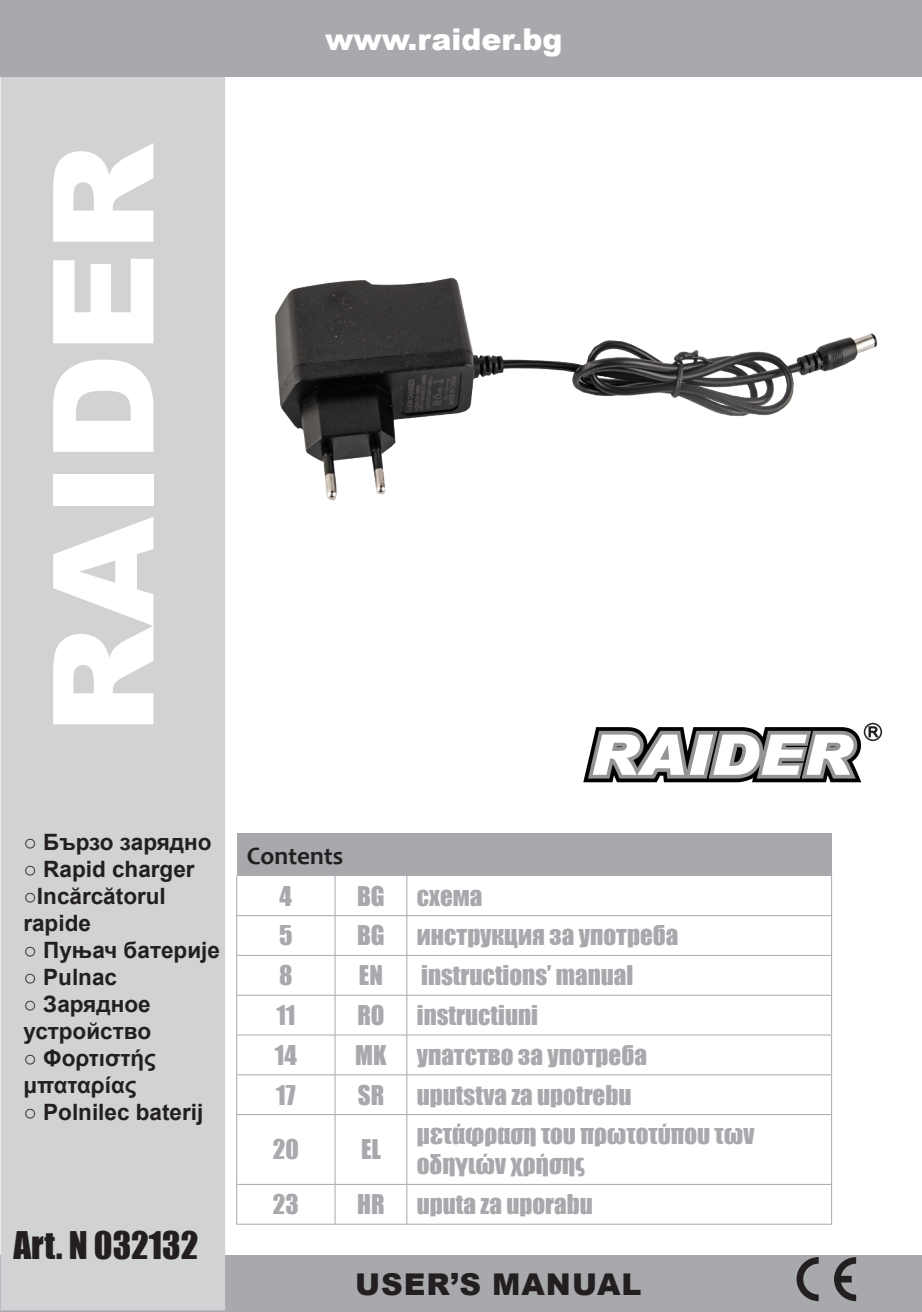
<style>
.page{position:relative;width:922px;height:1312px;background:#fff}
.page>*{position:absolute;margin:0;border:0;box-sizing:border-box;transform-origin:0 0}
.Body_Text_2{font:900 140px "Arial";color:#fff}
.t1{font:35px "Impact";color:#231f20}
.Body_Text_2-2{font:900 30px "Arial";color:#fff}
.t2{font:900 30px "Arial";letter-spacing:.035em;color:#231f20}
.t3{font:25px/30px "Impact";color:#a8a9ad}
.t4{font:700 25px "Candara";color:#231f20}
.SUB_1{font:700 22.5px/27px "Arial";color:#231f20}
</style>
<div class="page">
<div style="left:0;top:1255px;width:921px;height:56px;background:#a8a9ad"></div>
<div style="left:3px;top:2px;width:219px;height:1305px;background:#d1d2d4"></div>
<div style="left:1px;top:0;width:224px;height:1309px;border:5px solid #d1d2d4"></div>
<div style="left:0;top:0;width:921px;height:76px;background:#a8a9ad"></div>
<svg style="left:796px;top:1257px;width:22px;height:43px"></svg>
<svg style="left:834px;top:1257px;width:21px;height:43px"></svg>
<svg style="left:583px;top:722px;width:298px;height:60px"></svg>
<div style="left:236px;top:833px;width:595px;height:42px;background:#a8a9ad"></div>
<hr style="left:831px;top:875px;width:1px;height:40px;background:#a8a9ad">
<hr style="left:335px;top:915px;width:72px;height:1px;background:#a8a9ad">
<hr style="left:407px;top:915px;width:424px;height:1px;background:#a8a9ad">
<hr style="left:831px;top:915px;width:1px;height:39px;background:#a8a9ad">
<hr style="left:236px;top:955px;width:1px;height:39px;background:#a8a9ad">
<hr style="left:335px;top:954px;width:72px;height:1px;background:#a8a9ad">
<hr style="left:334px;top:955px;width:1px;height:39px;background:#a8a9ad">
<hr style="left:407px;top:954px;width:424px;height:1px;background:#a8a9ad">
<hr style="left:406px;top:955px;width:1px;height:39px;background:#a8a9ad">
<hr style="left:831px;top:955px;width:1px;height:39px;background:#a8a9ad">
<hr style="left:236px;top:994px;width:99px;height:1px;background:#a8a9ad">
<hr style="left:236px;top:995px;width:1px;height:39px;background:#a8a9ad">
<hr style="left:335px;top:994px;width:72px;height:1px;background:#a8a9ad">
<hr style="left:334px;top:995px;width:1px;height:39px;background:#a8a9ad">
<hr style="left:407px;top:994px;width:424px;height:1px;background:#a8a9ad">
<hr style="left:406px;top:995px;width:1px;height:39px;background:#a8a9ad">
<hr style="left:831px;top:995px;width:1px;height:39px;background:#a8a9ad">
<hr style="left:236px;top:1034px;width:99px;height:1px;background:#a8a9ad">
<hr style="left:236px;top:1035px;width:1px;height:39px;background:#a8a9ad">
<hr style="left:335px;top:1034px;width:72px;height:1px;background:#a8a9ad">
<hr style="left:334px;top:1035px;width:1px;height:39px;background:#a8a9ad">
<hr style="left:407px;top:1034px;width:424px;height:1px;background:#a8a9ad">
<hr style="left:406px;top:1035px;width:1px;height:39px;background:#a8a9ad">
<hr style="left:831px;top:1035px;width:1px;height:39px;background:#a8a9ad">
<hr style="left:236px;top:1074px;width:99px;height:1px;background:#a8a9ad">
<hr style="left:236px;top:1074px;width:1px;height:39px;background:#a8a9ad">
<hr style="left:335px;top:1074px;width:72px;height:1px;background:#a8a9ad">
<hr style="left:334px;top:1074px;width:1px;height:39px;background:#a8a9ad">
<hr style="left:407px;top:1074px;width:424px;height:1px;background:#a8a9ad">
<hr style="left:406px;top:1074px;width:1px;height:39px;background:#a8a9ad">
<hr style="left:831px;top:1074px;width:1px;height:39px;background:#a8a9ad">
<hr style="left:236px;top:1113px;width:99px;height:1px;background:#a8a9ad">
<hr style="left:236px;top:1114px;width:1px;height:69px;background:#a8a9ad">
<hr style="left:335px;top:1113px;width:72px;height:1px;background:#a8a9ad">
<hr style="left:334px;top:1114px;width:1px;height:69px;background:#a8a9ad">
<hr style="left:407px;top:1113px;width:424px;height:1px;background:#a8a9ad">
<hr style="left:406px;top:1114px;width:1px;height:69px;background:#a8a9ad">
<hr style="left:831px;top:1114px;width:1px;height:69px;background:#a8a9ad">
<hr style="left:236px;top:1183px;width:99px;height:1px;background:#a8a9ad">
<hr style="left:236px;top:1184px;width:1px;height:39px;background:#a8a9ad">
<hr style="left:335px;top:1183px;width:72px;height:1px;background:#a8a9ad">
<hr style="left:334px;top:1184px;width:1px;height:39px;background:#a8a9ad">
<hr style="left:407px;top:1183px;width:424px;height:1px;background:#a8a9ad">
<hr style="left:406px;top:1184px;width:1px;height:39px;background:#a8a9ad">
<hr style="left:831px;top:1184px;width:1px;height:39px;background:#a8a9ad">
<hr style="left:236px;top:1223px;width:99px;height:1px;background:#a8a9ad">
<hr style="left:335px;top:1223px;width:72px;height:1px;background:#a8a9ad">
<hr style="left:407px;top:1223px;width:424px;height:1px;background:#a8a9ad">
<hr style="left:236px;top:875px;width:1px;height:40px;background:#a8a9ad">
<hr style="left:334px;top:875px;width:1px;height:40px;background:#a8a9ad">
<hr style="left:406px;top:875px;width:1px;height:40px;background:#a8a9ad">
<hr style="left:236px;top:915px;width:99px;height:1px;background:#a8a9ad">
<hr style="left:236px;top:915px;width:1px;height:39px;background:#a8a9ad">
<hr style="left:334px;top:915px;width:1px;height:39px;background:#a8a9ad">
<hr style="left:406px;top:915px;width:1px;height:39px;background:#a8a9ad">
<hr style="left:236px;top:954px;width:99px;height:1px;background:#a8a9ad">
<img style="left:275px;top:277px;width:602px;height:224px">
<p class="Body_Text_2" style="left:2px;top:735px;width:593px;rotate:-90deg">RAIDER</p>
<p class="Body_Text_2-2" style="left:325px;top:17px;width:239px">www.raider.bg</p>
<p class="SUB_1" style="left:23px;top:828px;width:190px">○ Бързо зарядно</p>
<p class="SUB_1" style="left:23px;top:855px;width:173px">○ Rapid charger</p>
<p class="SUB_1" style="left:23px;top:882px;width:144px">○Incărcătorul rapide</p>
<p class="SUB_1" style="left:23px;top:936px;width:198px">○ Пуњач батеријe</p>
<p class="SUB_1" style="left:23px;top:963px;width:95px">○ Pulnac</p>
<p class="SUB_1" style="left:23px;top:990px;width:129px">○ Зарядное устройство</p>
<p class="SUB_1" style="left:23px;top:1044px;width:134px">○ Φορτιστής μπαταρίας</p>
<p class="SUB_1" style="left:23px;top:1098px;width:181px">○ Polnilec baterij</p>
<p class="t1" style="left:14px;top:1217px;width:186px">Art. N 032132</p>
<p class="t4" style="left:246px;top:839px;width:98px">Contents</p>
<p class="t3" style="left:279px;top:879px;width:14px">4</p>
<p class="t3" style="left:357px;top:879px;width:29px">BG</p>
<p class="t3" style="left:417px;top:879px;width:67px">схема</p>
<p class="t3" style="left:279px;top:919px;width:15px">5</p>
<p class="t3" style="left:357px;top:919px;width:29px">BG</p>
<p class="t3" style="left:417px;top:919px;width:263px">инструкция за употреба</p>
<p class="t3" style="left:279px;top:959px;width:15px">8</p>
<p class="t3" style="left:359px;top:959px;width:25px">EN</p>
<p class="t3" style="left:421px;top:959px;width:213px">instructions’ manual</p>
<p class="t3" style="left:276px;top:999px;width:21px">11</p>
<p class="t3" style="left:357px;top:999px;width:29px">RO</p>
<p class="t3" style="left:417px;top:999px;width:123px">instructiuni</p>
<p class="t3" style="left:275px;top:1039px;width:24px">14</p>
<p class="t3" style="left:355px;top:1039px;width:33px">MK</p>
<p class="t3" style="left:417px;top:1039px;width:232px">упатство за употреба</p>
<p class="t3" style="left:276px;top:1078px;width:21px">17</p>
<p class="t3" style="left:357px;top:1078px;width:28px">SR</p>
<p class="t3" style="left:417px;top:1078px;width:216px">uputstva za upotrebu</p>
<p class="t3" style="left:273px;top:1133px;width:27px">20</p>
<p class="t3" style="left:361px;top:1133px;width:21px">EL</p>
<p class="t3" style="left:417px;top:1118px;width:339px">μετάφραση του πρωτοτύπου των οδηγιών χρήσης</p>
<p class="t3" style="left:273px;top:1188px;width:27px">23</p>
<p class="t3" style="left:357px;top:1188px;width:29px">HR</p>
<p class="t3" style="left:417px;top:1188px;width:177px">uputa za uporabu</p>
<p class="t2" style="left:355px;top:1262px;width:288px">USER’S MANUAL</p>
</div>
